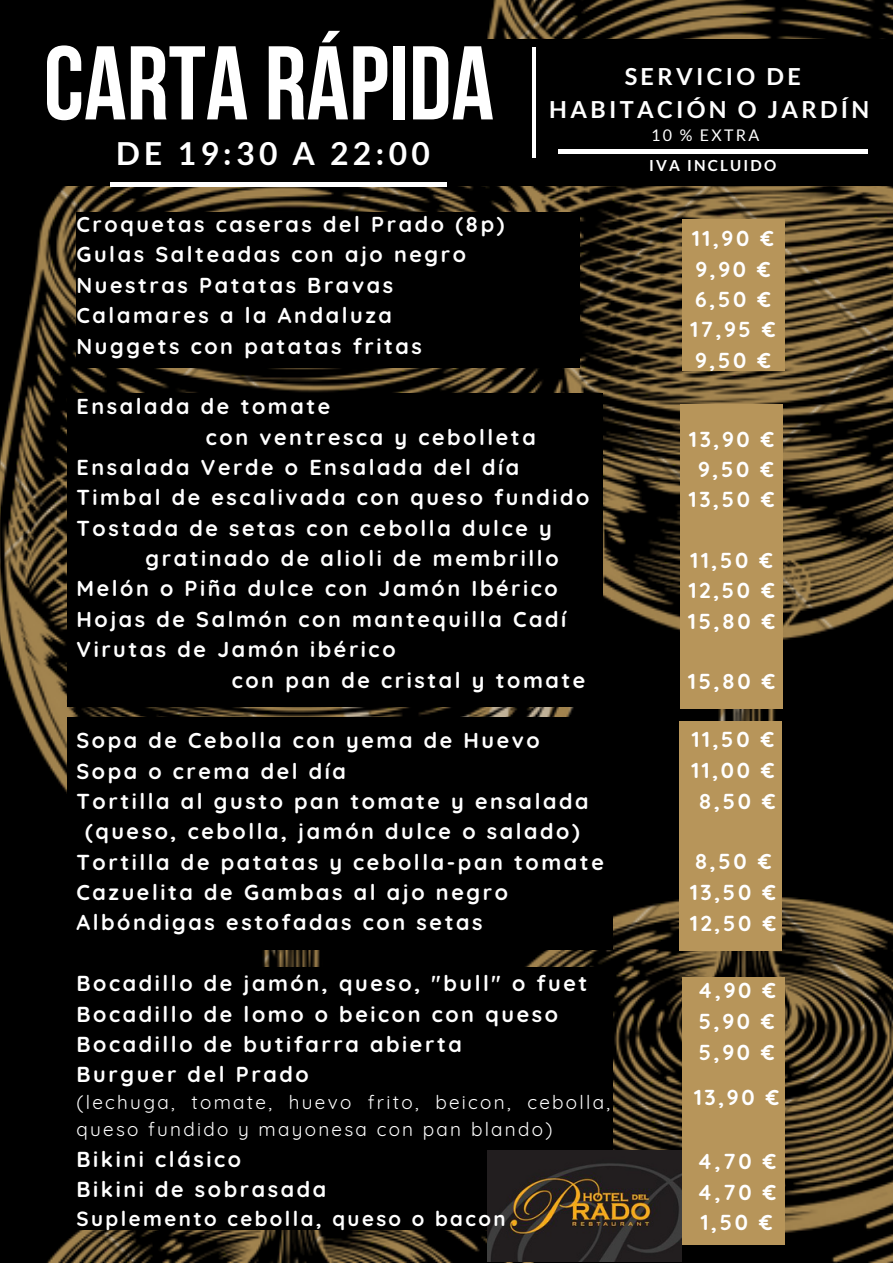
<style>
.page{position:relative;width:893px;height:1264px;background:#fff}
.page>*{position:absolute;margin:0;border:0;box-sizing:border-box;transform-origin:0 0}
.t1{font:700 104.4px "Bebas Neue";color:#fff}
.t2{font:700 31.8px "Lato";letter-spacing:.14em;color:#fff}
.t3{font:700 23.55px/32.5px "Lato";letter-spacing:.14em;color:#fff;text-align:center}
.t4{font:700 21.6px/30.3px "Quicksand";letter-spacing:.12em;color:#fff}
.t5{font:700 20.4px "Quicksand";letter-spacing:.12em;color:#fff}
.t6{font:18.9px/27px "Quicksand";letter-spacing:.12em;color:#fff}
.t7{font:16.05px "Lato";letter-spacing:.14em;color:#fff}
.t8{font:700 15.3px "Lato";letter-spacing:.14em;color:#fff}
</style>
<div class="page">
<img style="left:0;top:0;width:892px;height:1262px">
<div style="left:0;top:39px;width:892px;height:147px;background:#000"></div>
<hr style="left:110px;top:183px;width:336px;height:3px;background:#fff">
<hr style="left:532px;top:47px;width:3px;height:110px;background:#fff">
<hr style="left:558px;top:150px;width:309px;height:3px;background:#fff">
<div style="left:68px;top:393px;width:535px;height:314px;background:#000"></div>
<div style="left:76px;top:212px;width:504px;height:155px;background:#000"></div>
<div style="left:68px;top:717px;width:545px;height:233px;background:#000"></div>
<div style="left:68px;top:967px;width:545px;height:261px;background:#000"></div>
<div style="left:681px;top:219px;width:103px;height:152px;background:#b7955a"></div>
<div style="left:680px;top:404px;width:103px;height:305px;background:#b7955a"></div>
<div style="left:681px;top:977px;width:103px;height:267px;background:#b7955a"></div>
<div style="left:679px;top:721px;width:102px;height:229px;background:#b7955a"></div>
<img style="left:487px;top:1150px;width:194px;height:111px">
<h1 class="t1" style="left:44px;top:41px;width:451px">CARTA RÁPIDA</h1>
<h2 class="t2" style="left:116px;top:133px;width:315px">DE 19:30 A 22:00</h2>
<p class="t4" style="left:76px;top:209px;width:429px">Croquetas caseras del Prado (8p)<br>Gulas Salteadas con ajo negro<br>Nuestras Patatas Bravas<br>Calamares a la Andaluza<br>Nuggets con patatas fritas</p>
<p class="t3" style="left:549px;top:60px;width:321px">SERVICIO DE<br>HABITACIÓN O JARDÍN</p>
<p class="t7" style="left:651px;top:126px;width:109px">10 % EXTRA</p>
<p class="t8" style="left:649px;top:156px;width:128px">IVA INCLUIDO</p>
<p class="t4" style="left:690px;top:223px;width:87px">11,90 €<br>9,90 €<br>6,50 €<br>17,95 €<br>9,50 €</p>
<p class="t4" style="left:76px;top:391px;width:255px">Ensalada de tomate</p>
<p class="t4" style="left:206px;top:421px;width:331px">con ventresca y cebolleta</p>
<p class="t4" style="left:76px;top:451px;width:444px">Ensalada Verde o Ensalada del día</p>
<p class="t4" style="left:76px;top:482px;width:514px">Timbal de escalivada con queso fundido</p>
<p class="t4" style="left:76px;top:512px;width:477px">Tostada de setas con cebolla dulce y</p>
<p class="t4" style="left:145px;top:543px;width:414px">gratinado de alioli de membrillo</p>
<p class="t4" style="left:76px;top:573px;width:482px">Melón o Piña dulce con Jamón Ibérico</p>
<p class="t4" style="left:76px;top:603px;width:491px">Hojas de Salmón con mantequilla Cadí</p>
<p class="t4" style="left:76px;top:634px;width:320px">Virutas de Jamón ibérico</p>
<p class="t4" style="left:232px;top:664px;width:355px">con pan de cristal y tomate</p>
<p class="t4" style="left:76px;top:725px;width:465px">Sopa de Cebolla con yema de Huevo</p>
<p class="t4" style="left:76px;top:755px;width:271px">Sopa o crema del día</p>
<p class="t4" style="left:76px;top:785px;width:513px">Tortilla al gusto pan tomate y ensalada</p>
<p class="t4" style="left:85px;top:816px;width:496px">(queso, cebolla, jamón dulce o salado)</p>
<p class="t4" style="left:76px;top:846px;width:529px">Tortilla de patatas y cebolla-pan tomate</p>
<p class="t4" style="left:76px;top:876px;width:433px">Cazuelita de Gambas al ajo negro</p>
<p class="t4" style="left:76px;top:907px;width:407px">Albóndigas estofadas con setas</p>
<p class="t4" style="left:76px;top:967px;width:512px">Bocadillo de jamón, queso, "bull" o fuet<br>Bocadillo de lomo o beicon con queso<br>Bocadillo de butifarra abierta<br>Burguer del Prado</p>
<p class="t6" style="left:76px;top:1088px;width:535px">(lechuga, tomate, huevo frito, beicon, cebolla, queso fundido y mayonesa con pan blando)</p>
<p class="t4" style="left:76px;top:1143px;width:251px">Bikini clásico<br>Bikini de sobrasada</p>
<p class="t5" style="left:76px;top:1205px;width:430px">Suplemento cebolla, queso o bacon</p>
<p class="t4" style="left:689px;top:423px;width:87px;text-align:center">13,90 €<br>9,50 €<br>13,50 €</p>
<p class="t4" style="left:688px;top:544px;width:89px;text-align:justify">11,50 € 12,50 € 15,80 €</p>
<p class="t4" style="left:688px;top:666px;width:89px">15,80 €</p>
<p class="t4" style="left:691px;top:723px;width:86px;line-height:30.8px;text-align:center">11,50 €<br>11,00 €<br>8,50 €</p>
<p class="t4" style="left:690px;top:845px;width:88px;line-height:30.8px">8,50 €<br>13,50 €<br>12,50 €</p>
<p class="t4" style="left:697px;top:974px;width:80px;text-align:justify">4,90 € 5,90 € 5,90 €</p>
<p class="t4" style="left:694px;top:1081px;width:87px">13,90 €</p>
<p class="t4" style="left:697px;top:1145px;width:81px;text-align:justify">4,70 € 4,70 € 1,50 €</p>
</div>
